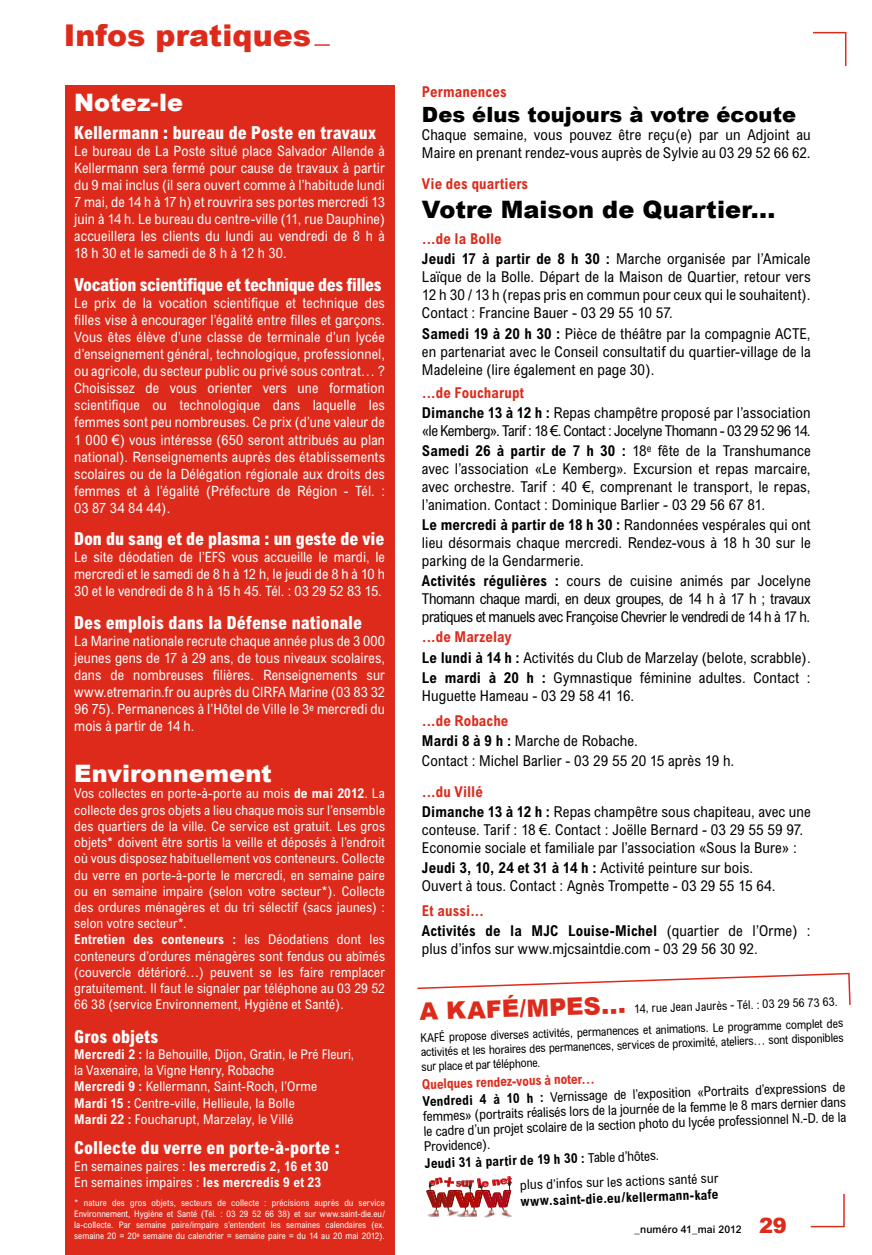
<style>
.page{position:relative;width:872px;height:1255px;background:#fff}
.page>*{position:absolute;margin:0;border:0;box-sizing:border-box;transform-origin:0 0}
.t1{font:900 30px "Arial";letter-spacing:.005em;color:#dd2a1b}
.t2{font:900 24px "Arial";letter-spacing:.005em;color:#000}
.t3{font:900 24px "Arial";color:#fff}
.t4{font:900 21px "Arial";letter-spacing:.005em;color:#000}
.t5{font:800 condensed 18px "Arial";color:#fff}
.t6{font:800 condensed 18px "Arial";letter-spacing:-.025em;color:#fff}
.t7{font:condensed 15px/18px "Arial";letter-spacing:.005em;color:#000}
.t8{font:condensed 15px/20.1px "Arial";letter-spacing:-.03em;color:#000}
.t9{font:700 condensed 15px/20.1px "Arial";letter-spacing:.01em;color:#000}
.t10{font:700 condensed 15px "Arial";letter-spacing:.01em;color:#dd2a1b}
.t11{font:condensed 14.25px/17.1px "Arial";letter-spacing:.005em;color:#fff;text-align:justify}
.t12{font:condensed 13.5px/16.2px "Arial";letter-spacing:.01em;color:#fff}
.t13{font:condensed 13.5px/15px "Arial";color:#000}
.t14{font:700 condensed 13.5px/16.2px "Arial";letter-spacing:.015em;color:#fff}
.t15{font:700 condensed 13.5px "Arial";color:#000}
.t16{font:condensed 12px/21.6px "Arial";color:#000}
.t17{font:500 10.5px "Arial";letter-spacing:.015em;color:#000}
.t18{font:condensed 9px/10.8px "Arial";letter-spacing:.005em;color:#fff;text-align:justify}
.s1{font-stretch:normal}
.s2{font-weight:700}
.s3{font-weight:400}
.s4{font-weight:700;color:#dd2a1b}
.s5{color:#dd2a1b}
.s6{font-weight:900;font-stretch:normal;font-size:24px;color:#dd2a1b}
.s7{font-weight:900;font-size:21px;color:#dd2a1b}
</style>
<div class="page">
<svg style="left:810px;top:1193px;width:35px;height:34px"></svg>
<div style="left:65px;top:85px;width:329px;height:1169px;background:#dd2a1b"></div>
<svg style="left:813px;top:31px;width:34px;height:35px"></svg>
<svg style="left:417px;top:972px;width:434px;height:33px"></svg>
<img style="left:426px;top:1176px;width:86px;height:41px">
<h1 class="t1" style="left:64px;top:18px;width:267px">I nfos pratiques_</h1>
<h2 class="t3" style="left:74px;top:89px;width:110px">Notez-le</h2>
<p class="t5" style="left:74px;top:121px;width:303px">Kellermann : bureau de Poste en travaux</p>
<p class="t11" style="left:74px;top:142px;width:312px">Le bureau de La Poste situé place Salvador Allende à Kellermann sera fermé pour cause de travaux à partir du 9 mai inclus (il sera ouvert comme à l’habitude lundi 7 mai, de 14 h à 17 h) et rouvrira ses portes mercredi 13 juin à 14 h. Le bureau du centre-ville (11, rue Dauphine) accueillera les clients du lundi au vendredi de 8 h à 18 h 30 et le samedi de 8 h à 12 h 30.</p>
<p class="t6" style="left:74px;top:273px;width:309px">Vocation scientifique et technique des filles</p>
<p class="t11" style="left:74px;top:294px;width:312px">Le prix de la vocation scientifique et technique des filles vise à encourager l’égalité entre filles et garçons.<br>Vous êtes élève d’une classe de terminale d’un lycée d’enseignement général, technologique, professionnel, ou agricole, du secteur public ou privé sous contrat… ?<br>Choisissez de vous orienter vers une formation scientifique ou technologique dans laquelle les femmes sont peu nombreuses. Ce prix (d’une valeur de 1 000 <span class="s1">€</span>) vous intéresse (650 seront attribués au plan national). Renseignements auprès des établissements scolaires ou de la Délégation régionale aux droits des femmes et à l’égalité (Préfecture de Région - Tél. :<br>03 87 34 84 44).</p>
<p class="t5" style="left:74px;top:528px;width:312px">Don du sang et de plasma : un geste de vie</p>
<p class="t11" style="left:74px;top:548px;width:312px">Le site déodatien de l’EFS vous accueille le mardi, le mercredi et le samedi de 8 h à 12 h, le jeudi de 8 h à 10 h 30 et le vendredi de 8 h à 15 h 45. Tél. : 03 29 52 83 15.</p>
<p class="t5" style="left:74px;top:611px;width:289px">Des emplois dans la Défense nationale</p>
<p class="t11" style="left:74px;top:632px;width:312px">La Marine nationale recrute chaque année plus de 3 000 jeunes gens de 17 à 29 ans, de tous niveaux scolaires, dans de nombreuses filières. Renseignements sur www.etremarin.fr ou auprès du CIRFA Marine (03 83 32<br>96 75). Permanences à l’Hôtel de Ville le 3<sup>e</sup> mercredi du mois à partir de 14 h.</p>
<h2 class="t3" style="left:74px;top:760px;width:199px">Environnement</h2>
<p class="t12" style="left:74px;top:785px;width:312px">Vos collectes en porte-à-porte au mois <span class="s2">de mai 2012</span>. La collecte des gros objets a lieu chaque mois sur l’ensemble des quartiers de la ville. Ce service est gratuit. Les gros objets* doivent être sortis la veille et déposés à l’endroit où vous disposez habituellement vos conteneurs. Collecte du verre en porte-à-porte le mercredi, en semaine paire ou en semaine impaire (selon votre secteur*). Collecte des ordures ménagères et du tri sélectif (sacs jaunes) : selon votre secteur*.<br><span class="s2">Entretien des conteneurs :</span> les Déodatiens dont les conteneurs d’ordures ménagères sont fendus ou abîmés (couvercle détérioré…) peuvent se les faire remplacer gratuitement. Il faut le signaler par téléphone au 03 29 52<br>66 38 (service Environnement, Hygiène et Santé).</p>
<p class="t5" style="left:74px;top:1025px;width:86px">Gros objets</p>
<p class="t12" style="left:74px;top:1045px;width:281px"><span class="s2">Mercredi 2 :</span> la Behouille, Dijon, Gratin, le Pré Fleuri, la Vaxenaire, la Vigne Henry, Robache<br><span class="s2">Mercredi 9 :</span> Kellermann, Saint-Roch, l’Orme<br><span class="s2">Mardi 15 :</span> Centre-ville, Hellieule, la Bolle<br><span class="s2">Mardi 22 :</span> Foucharupt, Marzelay, le Villé</p>
<p class="t5" style="left:74px;top:1137px;width:267px">Collecte du verre en porte-à-porte :</p>
<p class="t14" style="left:74px;top:1157px;width:256px"><span class="s3">En semaines paires :</span> les mercredis 2, 16 et 30<br><span class="s3">En semaines impaires :</span> les mercredis 9 et 23</p>
<p class="t18" style="left:74px;top:1197px;width:312px">* nature des gros objets, secteurs de collecte : précisions auprès du service Environnement, Hygiène et Santé (Tél. : 03 29 52 66 38) et sur www.saint-die.eu/ la-collecte. Par semaine paire/impaire s’entendent les semaines calendaires (ex. semaine 20 = 20<sup>e</sup> semaine du calendrier = semaine paire = du 14 au 20 mai 2012).</p>
<p class="t10" style="left:422px;top:83px;width:86px">Permanences</p>
<h3 class="t4" style="left:422px;top:103px;width:375px">Des élus toujours à votre écoute</h3>
<p class="t7" style="left:422px;top:126px;width:390px">Chaque semaine, vous pouvez être reçu(e) par un Adjoint au<br>Maire en prenant rendez-vous auprès de Sylvie au 03 29 52 66 62.</p>
<p class="t10" style="left:422px;top:175px;width:108px">Vie des quartiers</p>
<h2 class="t2" style="left:422px;top:196px;width:355px">Votre Maison de Quartier...</h2>
<p class="t7" style="left:422px;top:228px;width:390px;line-height:20.1px"><span class="s4">...de la Bolle<br></span><span class="s2">Jeudi 17 à partir de 8 h 30 :</span> Marche organisée par l’Amicale</p>
<p class="t7" style="left:422px;top:268px;width:390px;text-align:justify">Laïque de la Bolle. Départ de la Maison de Quartier, retour vers 12 h 30 / 13 h (repas pris en commun pour ceux qui le souhaitent).<br>Contact : Francine Bauer - 03 29 55 10 57.</p>
<p class="t7" style="left:422px;top:324px;width:390px;text-align:justify"><span class="s2">Samedi 19 à 20 h 30 :</span> Pièce de théâtre par la compagnie ACTE, en partenariat avec le Conseil consultatif du quartier-village de la Madeleine (lire également en page 30).</p>
<p class="t7" style="left:422px;top:382px;width:390px;line-height:20.1px"><span class="s4">...de Foucharupt<br></span><span class="s2">Dimanche 13 à 12 h :</span> Repas champêtre proposé par l’association</p>
<p class="t8" style="left:422px;top:420px;width:390px">«le Kemberg». Tarif : 18 <span class="s1">€</span>. Contact : Jocelyne Thomann - 03 29 52 96 14.<br><span class="s2">Samedi 26 à partir de 7 h 30 :</span> 18<sup>e</sup> fête de la Transhumance</p>
<p class="t7" style="left:422px;top:459px;width:390px;text-align:justify">avec l’association «Le Kemberg». Excursion et repas marcaire, avec orchestre. Tarif : 40 <span class="s1">€</span>, comprenant le transport, le repas, l’animation. Contact : Dominique Barlier - 03 29 56 67 81.</p>
<p class="t7" style="left:422px;top:515px;width:390px;text-align:justify"><span class="s2">Le mercredi à partir de 18 h 30 :</span> Randonnées vespérales qui ont lieu désormais chaque mercredi. Rendez-vous à 18 h 30 sur le parking de la Gendarmerie.</p>
<p class="t7" style="left:422px;top:571px;width:390px;text-align:justify"><span class="s2">Activités régulières :</span> cours de cuisine animés par Jocelyne Thomann chaque mardi, en deux groupes, de 14 h à 17 h ; travaux pratiques et manuels avec Françoise Chevrier le vendredi de 14 h à 17 h.</p>
<p class="t7" style="left:422px;top:627px;width:390px;line-height:20.1px"><span class="s4">...de Marzelay<br></span><span class="s2">Le lundi à 14 h :</span> Activités du Club de Marzelay (belote, scrabble).<br><span class="s2">Le mardi à 20 h :</span> Gymnastique féminine adultes. Contact :</p>
<p class="t7" style="left:422px;top:686px;width:214px">Huguette Hameau - 03 29 58 41 16.</p>
<p class="t7" style="left:422px;top:710px;width:314px;line-height:20.1px"><span class="s4">...de Robache<br></span><span class="s2">Mardi 8 à 9 h :</span> Marche de Robache.<br>Contact : Michel Barlier - 03 29 55 20 15 après 19 h.</p>
<p class="t7" style="left:422px;top:781px;width:390px;line-height:20.1px"><span class="s4">...du Villé<br></span><span class="s2">Dimanche 13 à 12 h :</span> Repas champêtre sous chapiteau, avec une</p>
<p class="t7" style="left:422px;top:820px;width:383px">conteuse. Tarif : 18 <span class="s1">€</span>. Contact : Joëlle Bernard - 03 29 55 59 97.<br>Economie sociale et familiale par l’association «Sous la Bure» :</p>
<p class="t7" style="left:422px;top:858px;width:355px"><span class="s2">Jeudi 3, 10, 24 et 31 à 14 h :</span> Activité peinture sur bois.<br>Ouvert à tous. Contact : Agnès Trompette - 03 29 55 15 64.</p>
<p class="t9" style="left:422px;top:900px;width:390px"><span class="s5">Et aussi...<br></span>Activités de la MJC Louise-Michel <span class="s3">(quartier de l’Orme) :</span></p>
<p class="t7" style="left:422px;top:939px;width:337px">plus d’infos sur www.mjcsaintdie.com - 03 29 56 30 92.</p>
<p class="t16" style="left:419px;top:1005px;width:424px;rotate:-2deg"><span class="s6">A KAF É/MPES...</span> 14, rue Jean Jaurès - Tél. : 03 29 56 73 63.<br>KAFÉ propose diverses activités, permanences et animations. Le programme complet des</p>
<p class="t16" style="left:420px;top:1044px;width:424px;line-height:14.4px;rotate:-2deg">activités et les horaires des permanences, services de proximité, ateliers… sont disponibles sur place et par téléphone.</p>
<p class="t13" style="left:422px;top:1075px;width:424px;line-height:17.1px;rotate:-2deg"><span class="s4">Quelques rendez-vous à noter…<br></span><span class="s2">Vendredi 4 à 10 h :</span> Vernissage de l’exposition «Portraits d’expressions de</p>
<p class="t13" style="left:423px;top:1108px;width:424px;text-align:justify;rotate:-2deg">femmes» (portraits réalisés lors de la journée de la femme le 8 mars dernier dans le cadre d’un projet scolaire de la section photo du lycée professionnel N.-D. de la Providence).</p>
<p class="t13" style="left:519px;top:1147px;width:200px;line-height:24.6px;text-indent:-94px;rotate:-2deg"><span class="s2">Jeudi 31 à partir de 19 h 30 :</span> Table d’hôtes.<br>plus d’infos sur les actions santé sur</p>
<p class="t15" style="left:520px;top:1193px;width:199px;rotate:-2deg">www.saint-die.eu/kellermann-kafe</p>
<p class="t17" style="left:634px;top:1222px;width:154px">_numéro 41_mai 2012 <span class="s7">29</span></p>
</div>
